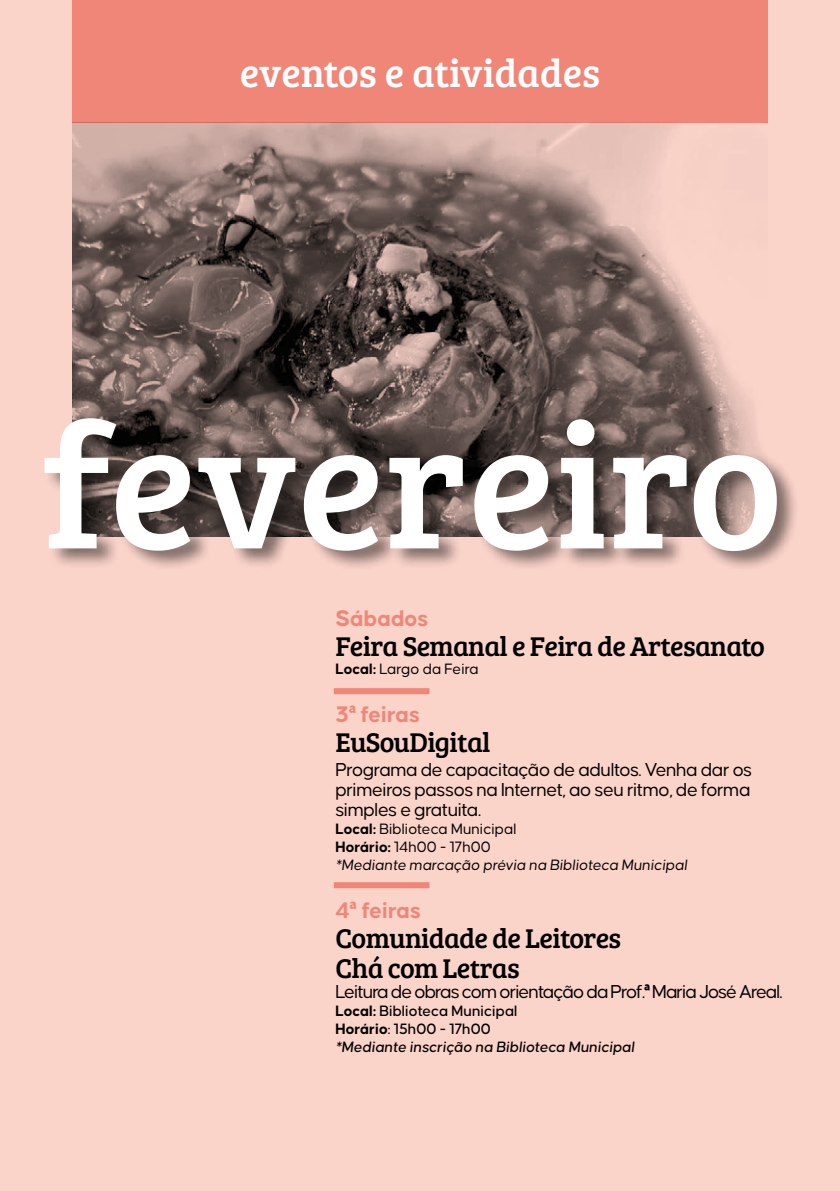
<style>
.page{position:relative;width:840px;height:1191px;background:#fff}
.page>*{position:absolute;margin:0;border:0;box-sizing:border-box;transform-origin:0 0}
.t1{font:180px "Bree Serif";color:#fff}
.t2{font:40px "Bree Serif";color:#fff}
.t3{font:28px/30px "Bree Serif";letter-spacing:-.025em;color:#000}
.t4{font:700 24px "Causten";color:#f08678}
.t5{font:20px/20px "Causten";letter-spacing:-.05em;color:#000;text-align:justify}
.t6{font:italic 16px/18px "Causten";color:#000}
.t7{font:italic 500 16px/18px "Causten";color:#000}
.t8{font:16px "Causten";color:#000}
.s1{font-weight:700}
.s2{font-family:"Abadi";font-weight:800;font-stretch:condensed}
.s3{font-weight:700;font-style:normal}
.s4{font-style:normal}
</style>
<div class="page">
<div style="left:0;top:0;width:839px;height:1191px;background:#fad3c9"></div>
<div style="left:72px;top:0;width:695px;height:123px;background:#f08678"></div>
<img style="left:72px;top:123px;width:680px;height:291px">
<div style="left:44px;top:414px;width:755px;height:158px;background:#000;opacity:.5"></div>
<div style="left:334px;top:688px;width:95px;height:6px;background:#f08678"></div>
<div style="left:334px;top:882px;width:95px;height:6px;background:#f08678"></div>
<h2 class="t2" style="left:240px;top:44px;width:361px">eventos e atividades</h2>
<h1 class="t1" style="left:43px;top:354px;width:741px">fevereiro</h1>
<p class="t4" style="left:335px;top:604px;width:94px">Sábados</p>
<h3 class="t3" style="left:335px;top:629px;width:431px">Feira Semanal e Feira de Artesanato</h3>
<p class="t8" style="left:335px;top:660px;width:145px"><span class="s1">Local:</span> Largo da Feira</p>
<p class="t4" style="left:335px;top:700px;width:86px">3<span class="s2">ª</span> feiras</p>
<h3 class="t3" style="left:335px;top:725px;width:156px">EuSouDigital</h3>
<p class="t5" style="left:335px;top:759px;width:418px">Programa de capacitação de adultos. Venha dar os primeiros passos na Internet, ao seu ritmo, de forma simples e gratuita.</p>
<p class="t6" style="left:335px;top:819px;width:353px"><span class="s3">Local:</span> <span class="s4">Biblioteca Municipal<br></span><span class="s3">Horário:</span> <span class="s4">14h00 - 17h00<br></span>*Mediante marcação prévia na Biblioteca Municipal</p>
<p class="t4" style="left:335px;top:896px;width:87px">4<span class="s2">ª</span> feiras</p>
<h3 class="t3" style="left:335px;top:921px;width:287px">Comunidade de Leitores<br>Chá com Letras</h3>
<p class="t5" style="left:335px;top:981px;width:448px">Leitura de obras com orientação da Prof.<span class="s2">ª</span> Maria José Areal.</p>
<p class="t7" style="left:335px;top:1001px;width:300px"><span class="s3">Local:</span> <span class="s4">Biblioteca Municipal<br></span><span class="s3">Horário</span><span class="s4">: 15h00 - 17h00<br></span>*Mediante inscrição na Biblioteca Municipal</p>
</div>
